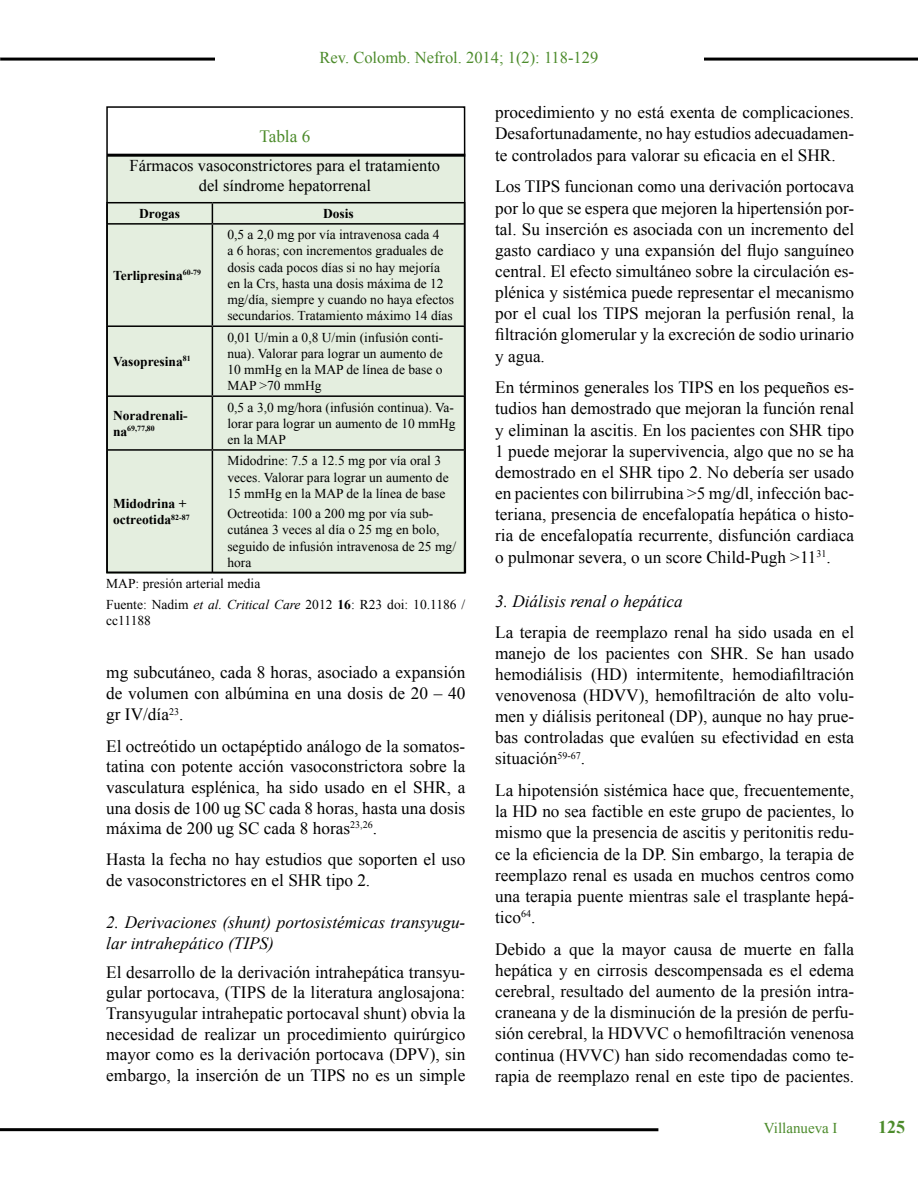
<style>
.page{position:relative;width:918px;height:1188px;background:#fff}
.page>*{position:absolute;margin:0;border:0;box-sizing:border-box;transform-origin:0 0}
.t1{font:700 18px "Times New Roman";color:#4c8b2b}
.t2{font:17.25px/21.1px "Times New Roman";color:#000;text-align:justify}
.t3{font:italic 17.25px/20.7px "Times New Roman";color:#000}
.t4{font:17.25px "Times New Roman";color:#4c8b2b}
.t5{font:16.5px/19.8px "Times New Roman";color:#000;text-align:center}
.t6{font:16.5px "Times New Roman";color:#4c8b2b}
.t7{font:15px "Times New Roman";color:#4c8b2b}
.t8{font:13.5px/16.2px "Times New Roman";color:#000}
.t9{font:700 13.5px/16.2px "Times New Roman";color:#000}
.t10{font:700 7.8px "Times New Roman";color:#000}
.s1{font-style:inherit}
.s2{font-size:13.5px}
.s3{font-style:italic}
.s4{font-weight:700}
</style>
<div class="page">
<hr style="left:0;top:58px;width:918px;height:3px;background:#000">
<div style="left:215px;top:52px;width:488px;height:18px;background:#fff"></div>
<hr style="left:0;top:1128px;width:658px;height:3px;background:#000">
<svg style="left:106px;top:106px;width:361px;height:468px;background:#e2ebde"></svg>
<hr style="left:106px;top:202px;width:106px;height:1px;background:#000">
<hr style="left:106px;top:203px;width:2px;height:20px;background:#000">
<hr style="left:212px;top:202px;width:253px;height:1px;background:#000">
<svg style="left:212px;top:203px;width:1px;height:20px"></svg>
<svg style="left:464px;top:203px;width:1px;height:20px"></svg>
<hr style="left:106px;top:223px;width:106px;height:2px;background:#000">
<hr style="left:106px;top:225px;width:2px;height:100px;background:#000">
<hr style="left:212px;top:223px;width:253px;height:2px;background:#000">
<hr style="left:212px;top:225px;width:1px;height:100px;background:#000">
<hr style="left:464px;top:225px;width:1px;height:100px;background:#000">
<hr style="left:106px;top:325px;width:106px;height:2px;background:#000">
<hr style="left:106px;top:327px;width:2px;height:68px;background:#000">
<hr style="left:212px;top:325px;width:253px;height:2px;background:#000">
<hr style="left:212px;top:327px;width:1px;height:68px;background:#000">
<hr style="left:464px;top:327px;width:1px;height:68px;background:#000">
<hr style="left:106px;top:395px;width:106px;height:2px;background:#000">
<hr style="left:106px;top:397px;width:2px;height:52px;background:#000">
<hr style="left:212px;top:395px;width:253px;height:2px;background:#000">
<hr style="left:212px;top:397px;width:1px;height:52px;background:#000">
<hr style="left:464px;top:397px;width:1px;height:52px;background:#000">
<hr style="left:106px;top:449px;width:106px;height:2px;background:#000">
<hr style="left:106px;top:451px;width:2px;height:121px;background:#000">
<hr style="left:212px;top:449px;width:253px;height:2px;background:#000">
<hr style="left:212px;top:451px;width:1px;height:121px;background:#000">
<hr style="left:464px;top:451px;width:1px;height:121px;background:#000">
<hr style="left:106px;top:572px;width:106px;height:2px;background:#000">
<hr style="left:212px;top:572px;width:253px;height:2px;background:#000">
<p class="t6" style="left:320px;top:47px;width:280px">Rev. Colomb. Nefrol. <span class="s1">2014; 1(2): 118-129</span></p>
<p class="t4" style="left:259px;top:125px;width:53px">Tabla 6</p>
<p class="t5" style="left:130px;top:155px;width:312px">Fármacos vasoconstrictores para el tratamiento del síndrome hepatorrenal</p>
<p class="t9" style="left:139px;top:205px;width:42px">Drogas</p>
<p class="t9" style="left:323px;top:205px;width:32px">Dosis</p>
<p class="t9" style="left:113px;top:267px;width:90px">Terlipresina<sup>60-79</sup></p>
<p class="t9" style="left:113px;top:353px;width:79px">Vasopresina<sup>81</sup></p>
<p class="t9" style="left:113px;top:407px;width:76px">Noradrenali-</p>
<p class="t10" style="left:113px;top:423px;width:43px"><span class="s2">na</span>69,77,80</p>
<p class="t8" style="left:227px;top:226px;width:228px">0,5 a 2,0 mg por vía intravenosa cada 4<br>a 6 horas; con incrementos graduales de dosis cada pocos días si no hay mejoría en la Crs, hasta una dosis máxima de 12 mg/día, siempre y cuando no haya efectos secundarios. Tratamiento máximo 14 días</p>
<p class="t8" style="left:227px;top:329px;width:217px;text-align:justify">0,01 U/min a 0,8 U/min (infusión conti&shy;nua). Valorar para lograr un aumento de 10 mmHg en la MAP de línea de base o MAP &gt;70 mmHg</p>
<p class="t8" style="left:227px;top:399px;width:230px">0,5 a 3,0 mg/hora (infusión continua). Va&shy;lorar para lograr un aumento de 10 mmHg en la MAP</p>
<p class="t8" style="left:227px;top:452px;width:223px">Midodrine: 7.5 a 12.5 mg por vía oral 3 veces. Valorar para lograr un aumento de<br>15 mmHg en la MAP de la línea de base</p>
<p class="t8" style="left:227px;top:505px;width:230px">Octreotida: 100 a 200 mg por vía sub&shy;cutánea 3 veces al día o 25 mg en bolo, seguido de infusión intravenosa de 25 mg/ hora</p>
<p class="t8" style="left:106px;top:573px;width:361px;line-height:20.4px">MAP: presión arterial media<br>Fuente: Nadim <span class="s3">et al. Critical Care</span> 2012 <span class="s4">16</span>: R23 doi: 10.1186 /</p>
<p class="t8" style="left:106px;top:612px;width:46px">cc11188</p>
<p class="t9" style="left:113px;top:495px;width:78px">Midodrina + octreotida<sup>82-87</sup></p>
<p class="t2" style="left:106px;top:661px;width:361px">mg subcutáneo, cada 8 horas, asociado a expansión de volumen con albúmina en una dosis de 20 – 40 gr IV/día<sup>23</sup>.</p>
<p class="t2" style="left:106px;top:735px;width:361px;line-height:20.7px">El octreótido un octapéptido análogo de la somatos&shy;tatina con potente acción vasoconstrictora sobre la vasculatura esplénica, ha sido usado en el SHR, a una dosis de 100 ug SC cada 8 horas, hasta una dosis máxima de 200 ug SC cada 8 horas<sup>23,26</sup>.</p>
<p class="t2" style="left:106px;top:849px;width:361px;line-height:20.7px">Hasta la fecha no hay estudios que soporten el uso de vasoconstrictores en el SHR tipo 2.</p>
<p class="t3" style="left:106px;top:911px;width:361px">2. Derivaciones (shunt) portosistémicas transyugu&shy;lar intrahepático (TIPS)</p>
<p class="t2" style="left:106px;top:961px;width:361px;line-height:20.7px">El desarrollo de la derivación intrahepática transyu&shy;gular portocava, (TIPS de la literatura anglosajona:<br>Transyugular intrahepatic portocaval shunt) obvia la necesidad de realizar un procedimiento quirúrgico mayor como es la derivación portocava (DPV), sin embargo, la inserción de un TIPS no es un simple</p>
<p class="t2" style="left:495px;top:102px;width:361px">procedimiento y no está exenta de complicaciones.<br>Desafortunadamente, no hay estudios adecuadamen&shy;te controlados para valorar su eficacia en el SHR.</p>
<p class="t2" style="left:495px;top:176px;width:361px">Los TIPS funcionan como una derivación portocava por lo que se espera que mejoren la hipertensión por&shy;tal. Su inserción es asociada con un incremento del gasto cardiaco y una expansión del flujo sanguíneo central. El efecto simultáneo sobre la circulación es&shy;plénica y sistémica puede representar el mecanismo por el cual los TIPS mejoran la perfusión renal, la filtración glomerular y la excreción de sodio urinario y agua.</p>
<p class="t2" style="left:495px;top:377px;width:361px">En términos generales los TIPS en los pequeños es&shy;tudios han demostrado que mejoran la función renal y eliminan la ascitis. En los pacientes con SHR tipo 1 puede mejorar la supervivencia, algo que no se ha demostrado en el SHR tipo 2. No debería ser usado en pacientes con bilirrubina &gt;5 mg/dl, infección bac&shy;teriana, presencia de encefalopatía hepática o histo&shy;ria de encefalopatía recurrente, disfunción cardiaca o pulmonar severa, o un score Child-Pugh &gt;11<sup>31</sup>.</p>
<p class="t3" style="left:495px;top:590px;width:189px">3. Diálisis renal o hepática</p>
<p class="t2" style="left:495px;top:621px;width:361px">La terapia de reemplazo renal ha sido usada en el manejo de los pacientes con SHR. Se han usado hemodiálisis (HD) intermitente, hemodiafiltración venovenosa (HDVV), hemofiltración de alto volu&shy;men y diálisis peritoneal (DP), aunque no hay prue&shy;bas controladas que evalúen su efectividad en esta situación<sup>59-67</sup>.</p>
<p class="t2" style="left:495px;top:780px;width:361px">La hipotensión sistémica hace que, frecuentemente, la HD no sea factible en este grupo de pacientes, lo mismo que la presencia de ascitis y peritonitis redu&shy;ce la eficiencia de la DP. Sin embargo, la terapia de reemplazo renal es usada en muchos centros como una terapia puente mientras sale el trasplante hepá&shy;tico<sup>64</sup>.</p>
<p class="t2" style="left:495px;top:938px;width:361px">Debido a que la mayor causa de muerte en falla hepática y en cirrosis descompensada es el edema cerebral, resultado del aumento de la presión intra&shy;craneana y de la disminución de la presión de perfu&shy;sión cerebral, la HDVVC o hemofiltración venenosa continua (HVVC) han sido recomendadas como te&shy;rapia de reemplazo renal en este tipo de pacientes.</p>
<p class="t7" style="left:764px;top:1118px;width:75px">Villanueva I</p>
<p class="t1" style="left:878px;top:1114px;width:28px">125</p>
</div>
